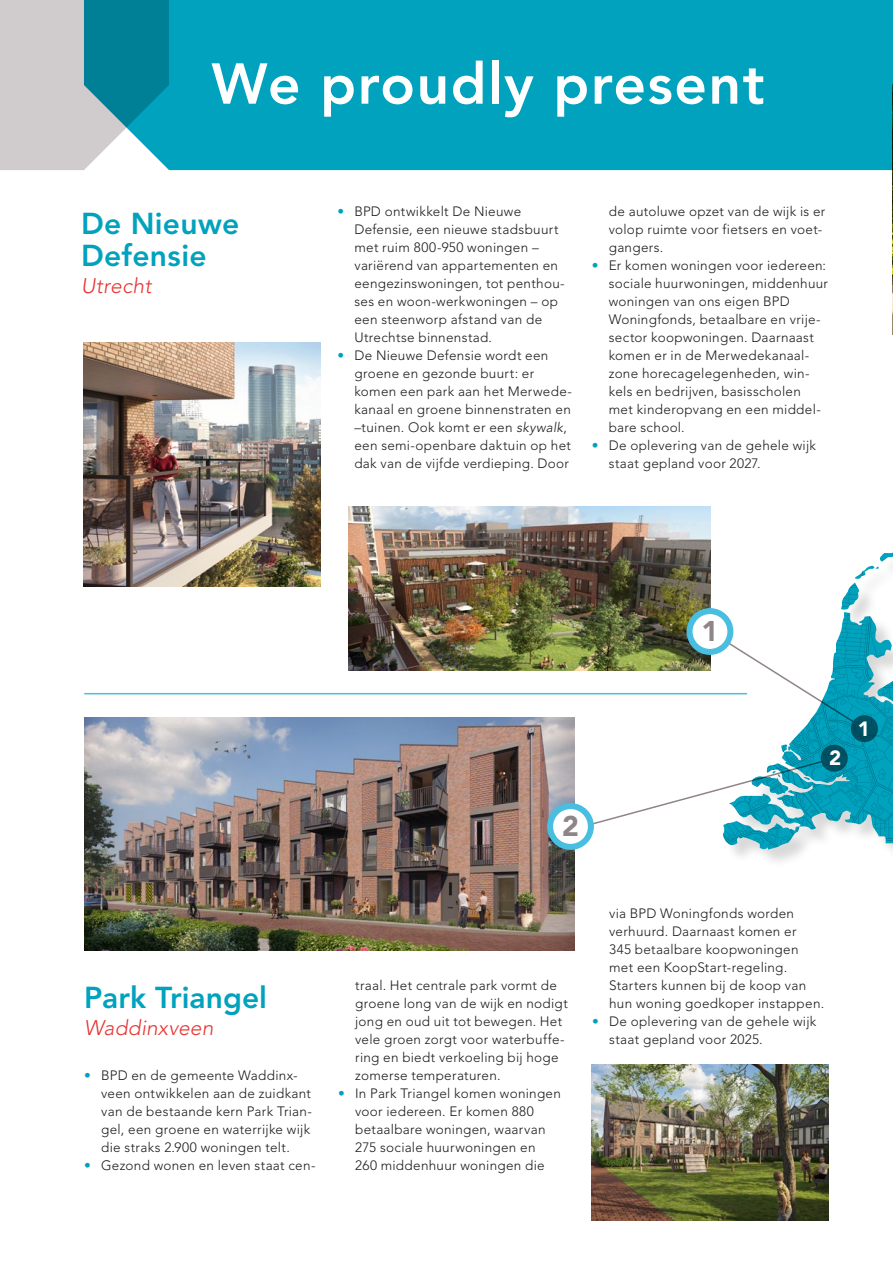
<style>
.page{position:relative;width:893px;height:1263px;background:#fff}
.page>*{position:absolute;margin:0;border:0;box-sizing:border-box;transform-origin:0 0}
.t1{font:800 57px "Avenir LT Std";letter-spacing:.025em;color:#fff}
.t2{font:800 30px/31.5px "Avenir LT Std";letter-spacing:.005em;color:#00a2bd}
.t3{font:900 28.35px "Avenir LT Std";color:#8f8488}
.t4{font:italic 300 21px "Avenir LT Std";letter-spacing:.015em;color:#e73432}
.t5{font:900 20.4px "Avenir LT Std";color:#fff}
.t6{font:300 13.5px/18px "Avenir LT Std";letter-spacing:.02em;color:#1d1d1b}
.s1{color:#00a2bd}
.s2{font-style:italic}
</style>
<div class="page">
<svg style="left:722px;top:551px;width:171px;height:311px"></svg>
<img style="left:892px;top:170px;width:1px;height:164px">
<div style="left:169px;top:0;width:724px;height:170px;background:#00a2bd"></div>
<img style="left:85px;top:717px;width:490px;height:233px">
<svg style="left:0;top:0;width:169px;height:170px;background:#84b3bd"></svg>
<hr style="left:85px;top:693px;width:662px;height:1px;background:#48bfe0">
<img style="left:84px;top:343px;width:236px;height:243px">
<svg style="left:708px;top:629px;width:158px;height:102px"></svg>
<svg style="left:851px;top:715px;width:27px;height:27px"></svg>
<svg style="left:569px;top:756px;width:267px;height:76px"></svg>
<div style="left:821px;top:745px;width:27px;height:27px;background:#005364;border-radius:50%"></div>
<svg style="left:550px;top:806px;width:41px;height:41px"></svg>
<div style="left:547px;top:803px;width:47px;height:47px;border:6px solid #48bfe0;border-radius:50%"></div>
<img style="left:349px;top:507px;width:361px;height:164px">
<div style="left:689px;top:611px;width:41px;height:41px;background:#fff;border-radius:50%"></div>
<div style="left:686px;top:608px;width:47px;height:47px;border:6px solid #48bfe0;border-radius:50%"></div>
<img style="left:592px;top:1065px;width:236px;height:155px">
<h1 class="t1" style="left:212px;top:50px;width:555px">We proudly present</h1>
<h2 class="t2" style="left:81px;top:208px;width:160px">De Nieuwe<br>Defensie</h2>
<h3 class="t4" style="left:81px;top:273px;width:72px">Utrecht</h3>
<p class="t6" style="left:354px;top:202px;width:212px;text-indent:-17px"><span class="s1">•</span> BPD ontwikkelt De Nieuwe<br>Defensie, een nieuwe stadsbuurt met ruim 800-950 woningen – variërend van appartementen en eengezinswoningen, tot penthou&shy;ses en woon-werkwoningen – op een steenworp afstand van de<br>Utrechtse binnenstad.</p>
<p class="t6" style="left:354px;top:346px;width:219px;text-indent:-17px"><span class="s1">•</span> De Nieuwe Defensie wordt een groene en gezonde buurt: er komen een park aan het Merwede&shy;kanaal en groene binnenstraten en –tuinen. Ook komt er een <span class="s2">skywalk</span>, een semi-openbare daktuin op het dak van de vijfde verdieping. Door</p>
<p class="t6" style="left:609px;top:202px;width:218px">de autoluwe opzet van de wijk is er volop ruimte voor fietsers en voet&shy;gangers.</p>
<p class="t6" style="left:609px;top:256px;width:221px;text-indent:-17px"><span class="s1">•</span> Er komen woningen voor iedereen: sociale huurwoningen, middenhuur woningen van ons eigen BPD<br>Woningfonds, betaalbare en vrije&shy;sector koopwoningen. Daarnaast komen er in de Merwedekanaal&shy;zone horecagelegenheden, win&shy;kels en bedrijven, basisscholen met kinderopvang en een middel&shy;bare school.</p>
<p class="t6" style="left:609px;top:436px;width:209px;text-indent:-17px"><span class="s1">•</span> De oplevering van de gehele wijk staat gepland voor 2027.</p>
<h3 class="t3" style="left:702px;top:614px;width:18px">1</h3>
<h3 class="t3" style="left:562px;top:809px;width:18px">2</h3>
<h3 class="t5" style="left:829px;top:745px;width:14px">2</h3>
<h3 class="t5" style="left:858px;top:716px;width:14px">1</h3>
<h2 class="t2" style="left:84px;top:982px;width:184px">Park Triangel</h2>
<h3 class="t4" style="left:84px;top:1015px;width:131px">Waddinxveen</h3>
<p class="t6" style="left:101px;top:1066px;width:212px;text-indent:-17px"><span class="s1">•</span> BPD en de gemeente Waddinx&shy;veen ontwikkelen aan de zuidkant van de bestaande kern Park Trian&shy;gel, een groene en waterrijke wijk die straks 2.900 woningen telt.</p>
<p class="t6" style="left:84px;top:1156px;width:233px"><span class="s1">•</span> Gezond wonen en leven staat cen-</p>
<p class="t6" style="left:355px;top:976px;width:214px">traal. Het centrale park vormt de groene long van de wijk en nodigt jong en oud uit tot bewegen. Het vele groen zorgt voor waterbuffe&shy;ring en biedt verkoeling bij hoge zomerse temperaturen.</p>
<p class="t6" style="left:355px;top:1084px;width:207px;text-indent:-17px"><span class="s1">•</span> In Park Triangel komen woningen voor iedereen. Er komen 880 betaalbare woningen, waarvan<br>275 sociale huurwoningen en<br>260 middenhuur woningen die</p>
<p class="t6" style="left:609px;top:904px;width:217px">via BPD Woningfonds worden verhuurd. Daarnaast komen er<br>345 betaalbare koopwoningen met een KoopStart-regeling.<br>Starters kunnen bij de koop van hun woning goedkoper instappen.</p>
<p class="t6" style="left:609px;top:1012px;width:209px;text-indent:-17px"><span class="s1">•</span> De oplevering van de gehele wijk staat gepland voor 2025.</p>
</div>
